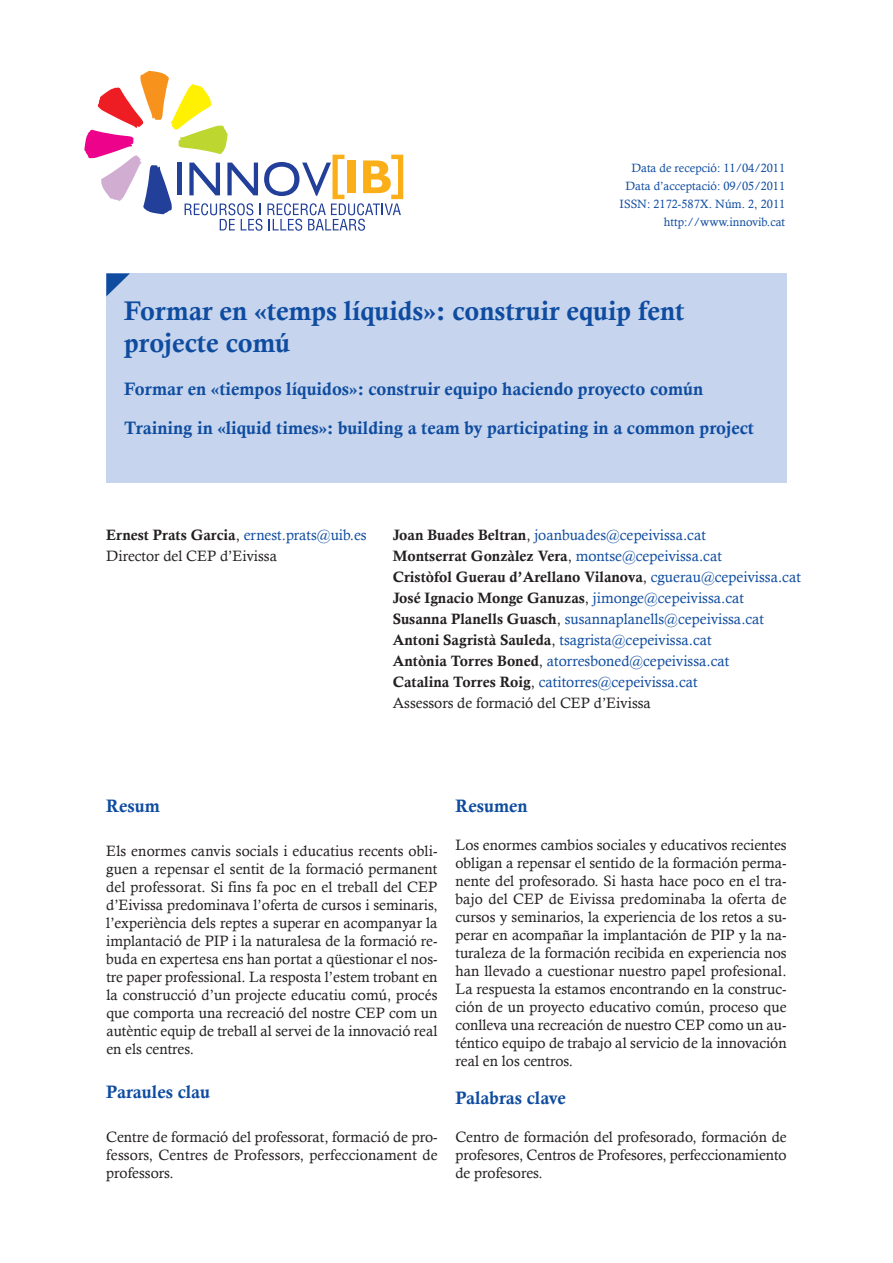
<style>
.page{position:relative;width:893px;height:1263px;background:#fff}
.page>*{position:absolute;margin:0;border:0;box-sizing:border-box;transform-origin:0 0}
.t1{font:27px/32.4px "Calis MT Bol";color:#0f4ca0}
.t2{font:18px/38.5px "Calis MT Bol";color:#0f4ca0}
.t3{font:15px/18px "Calisto";color:#231f20;text-align:justify}
.t4{font:15px/21px "Calisto";color:#0f4ca0}
.t5{font:15px/21px "Calis MT Bol";color:#231f20}
.t6{font:12px/18px "Calisto";color:#0f4ca0;text-align:right}
.s1{font-family:"Calis MT Bol"}
.s2{color:#0f4ca0}
.s3{font-family:"Calis MT Bol";color:#231f20}
.s4{color:#231f20}
.s5{font-family:"Calisto"}
.s6{font-family:"Calisto";color:#0f4ca0}
</style>
<div class="page">
<div style="left:106px;top:273px;width:681px;height:210px;background:#c6d5ed"></div>
<svg style="left:106px;top:273px;width:24px;height:23px"></svg>
<svg style="left:84px;top:71px;width:319px;height:160px"></svg>
<p class="t6" style="left:620px;top:159px;width:167px">Data de recepció: 11/04/2011<br>Data d’acceptació: 09/05/2011<br>ISSN: 2172-587X. Núm. 2, 2011 http://www.innovib.cat</p>
<h1 class="t1" style="left:124px;top:297px;width:562px">Formar en «temps líquids»: construir equip fent projecte comú</h1>
<p class="t2" style="left:124px;top:372px;width:631px">Formar en «tiempos líquidos»: construir equipo haciendo proyecto común<br>Training in «liquid times»: building a team by participating in a common project</p>
<p class="t3" style="left:106px;top:524px;width:262px;line-height:21px"><span class="s1">Ernest Prats Garcia</span>, <span class="s2">ernest.prats@uib.es<br></span>Director del CEP d’Eivissa</p>
<p class="t4" style="left:393px;top:524px;width:315px"><span class="s3">Joan Buades Beltran</span><span class="s4">,</span> joanbuades@cepeivissa.cat</p>
<p class="t5" style="left:393px;top:547px;width:410px">Montserrat Gonzàlez Vera<span class="s5">,</span> <span class="s6">montse@cepeivissa.cat<br></span>Cristòfol Guerau d’Arellano Vilanova<span class="s5">,</span> <span class="s6">cguerau@cepeivissa.cat<br></span>José Ignacio Monge Ganuzas<span class="s5">,</span> <span class="s6">jimonge@cepeivissa.cat</span></p>
<p class="t4" style="left:393px;top:608px;width:373px"><span class="s3">Susanna Planells Guasch</span><span class="s4">,</span> susannaplanells@cepeivissa.cat <span class="s3">Antoni Sagristà Sauleda</span><span class="s4">,</span> tsagrista@cepeivissa.cat <span class="s3">Antònia Torres Boned</span><span class="s4">,</span> atorresboned@cepeivissa.cat <span class="s3">Catalina Torres Roig</span><span class="s4">,</span> catitorres@cepeivissa.cat<br><span class="s4">Assessors de formació del CEP d’Eivissa</span></p>
<p class="t2" style="left:106px;top:789px;width:55px">Resum</p>
<p class="t3" style="left:106px;top:842px;width:333px">Els enormes canvis socials i educatius recents obli&shy;guen a repensar el sentit de la formació permanent del professorat. Si fins fa poc en el treball del CEP d’Eivissa predominava l’oferta de cursos i seminaris, l’experiència dels reptes a superar en acompanyar la implantació de PIP i la naturalesa de la formació re&shy;buda en expertesa ens han portat a qüestionar el nos&shy;tre paper professional. La resposta l’estem trobant en la construcció d’un projecte educatiu comú, procés que comporta una recreació del nostre CEP com un autèntic equip de treball al servei de la innovació real en els centres.</p>
<p class="t2" style="left:106px;top:1075px;width:105px">Paraules clau</p>
<p class="t3" style="left:106px;top:1128px;width:333px">Centre de formació del professorat, formació de pro&shy;fessors, Centres de Professors, perfeccionament de professors.</p>
<p class="t2" style="left:455px;top:789px;width:74px">Resumen</p>
<p class="t3" style="left:455px;top:836px;width:333px">Los enormes cambios sociales y educativos recientes obligan a repensar el sentido de la formación perma&shy;nente del profesorado. Si hasta hace poco en el tra&shy;bajo del CEP de Eivissa predominaba la oferta de cursos y seminarios, la experiencia de los retos a su&shy;perar en acompañar la implantación de PIP y la na&shy;turaleza de la formación recibida en experiencia nos han llevado a cuestionar nuestro papel profesional.<br>La respuesta la estamos encontrando en la construc&shy;ción de un proyecto educativo común, proceso que conlleva una recreación de nuestro CEP como un au&shy;téntico equipo de trabajo al servicio de la innovación real en los centros.</p>
<p class="t2" style="left:455px;top:1081px;width:112px">Palabras clave</p>
<p class="t3" style="left:455px;top:1128px;width:333px">Centro de formación del profesorado, formación de profesores, Centros de Profesores, perfeccionamiento de profesores.</p>
</div>
